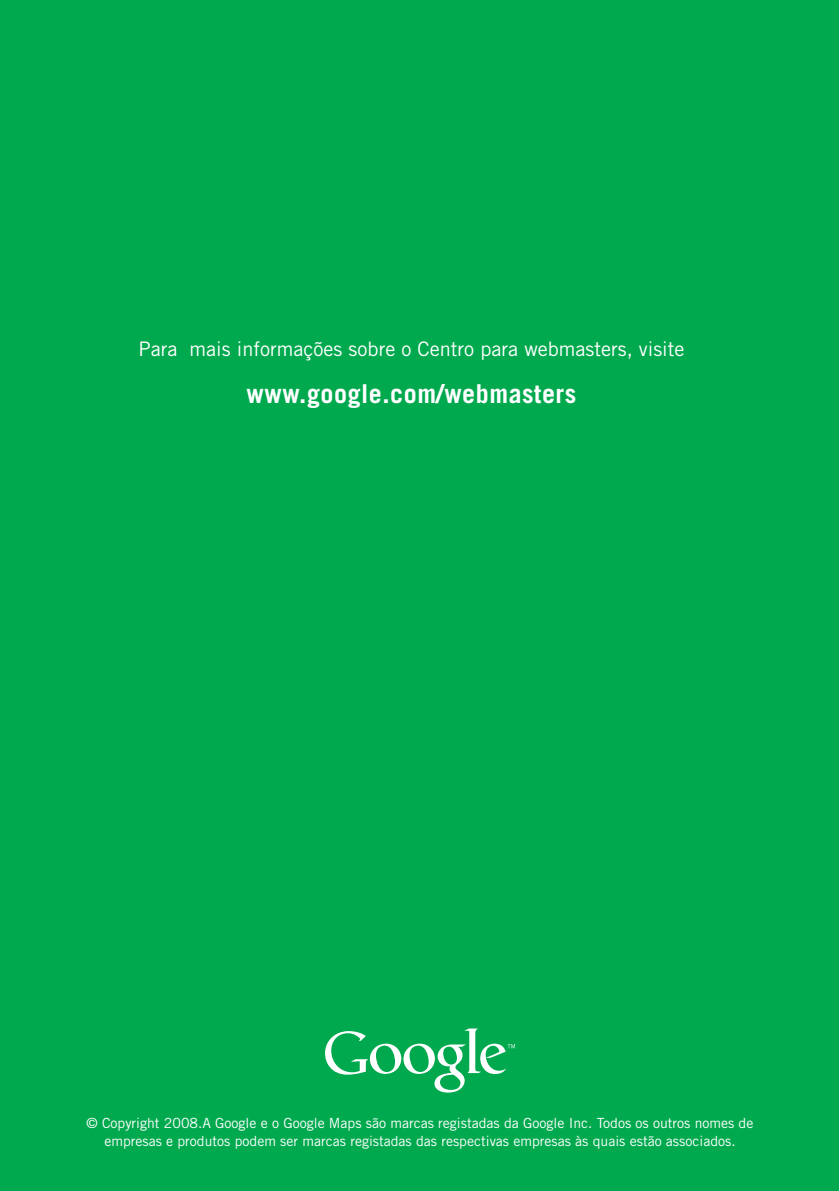
<style>
.page{position:relative;width:840px;height:1191px;background:#fff}
.page>*{position:absolute;margin:0;border:0;box-sizing:border-box;transform-origin:0 0}
.t1{font:700 26px "Trade Gothic";letter-spacing:.02em;color:#fff}
.t2{font:20px "Trade Gothic";color:#fff}
.t3{font:14px/18px "Trade Gothic";color:#fff;text-align:center}
</style>
<div class="page">
<div style="left:0;top:1px;width:838px;height:1190px;background:#00a94e"></div>
<svg style="left:325px;top:1028px;width:189px;height:64px"></svg>
<h2 class="t2" style="left:138px;top:336px;width:547px">Para mais informações sobre o Centro para webmasters, visite</h2>
<h1 class="t1" style="left:246px;top:378px;width:331px">www.google.com/webmasters</h1>
<p class="t3" style="left:86px;top:1114px;width:668px">© Copyright 2008.A Google e o Google Maps são marcas registadas da Google Inc. Todos os outros nomes de empresas e produtos podem ser marcas registadas das respectivas empresas às quais estão associados.</p>
</div>
